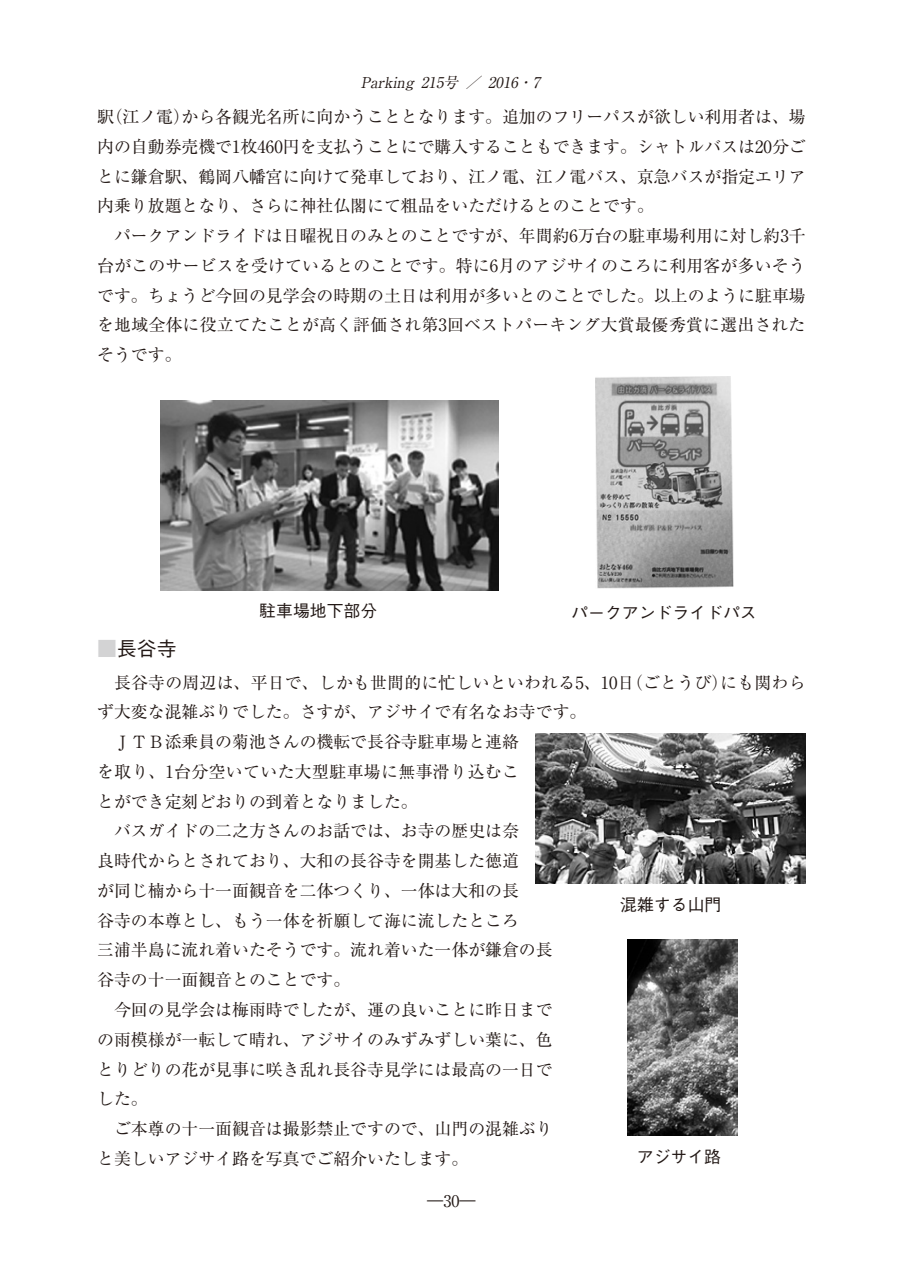
<style>
.page{position:relative;width:903px;height:1275px;background:#fff}
.page>*{position:absolute;margin:0;border:0;box-sizing:border-box;transform-origin:0 0}
.t1{font:500 19.78px "Gothic BBB Pro";color:#221815}
.t2{font:16.8px/29.8px "Ryumin Pro";color:#221815;text-align:justify}
.t3{font:500 16.8px "Gothic BBB Pro";color:#221815}
.t4{font:16.8px "Ryumin Pro";letter-spacing:.025em;color:#221815}
.t5{font:16.1px "Ryumin Pro";color:#221815}
.t6{font:italic 14.88px "Ryumin Pro";color:#221815}
.s1{color:#d3d3d4}
</style>
<div class="page">
<img style="left:160px;top:400px;width:338px;height:190px">
<img style="left:595px;top:376px;width:139px;height:213px">
<img style="left:536px;top:733px;width:270px;height:151px">
<img style="left:628px;top:940px;width:109px;height:195px">
<p class="t6" style="left:361px;top:70px;width:185px">Parking 215号 ／ 2016・7</p>
<p class="t2" style="left:97px;top:101px;width:710px">駅（江ノ電）から各観光名所に向かうこととなります。追加のフリーパスが欲しい利用者は、場内の自動券売機で1枚460円を支払うことにで購入することもできます。シャトルバスは20分ごとに鎌倉駅、鶴岡八幡宮に向けて発車しており、江ノ電、江ノ電バス、京急バスが指定エリア内乗り放題となり、さらに神社仏閣にて粗品をいただけるとのことです。</p>
<p class="t2" style="left:97px;top:220px;width:710px;text-indent:17px">パークアンドライドは日曜祝日のみとのことですが、年間約6万台の駐車場利用に対し約3千台がこのサービスを受けているとのことです。特に6月のアジサイのころに利用客が多いそうです。ちょうど今回の見学会の時期の土日は利用が多いとのことでした。以上のように駐車場を地域全体に役立てたことが高く評価され第3回ベストパーキング大賞最優秀賞に選出されたそうです。</p>
<p class="t3" style="left:259px;top:597px;width:120px">駐車場地下部分</p>
<p class="t3" style="left:571px;top:599px;width:187px">パークアンドライドパス</p>
<p class="t1" style="left:97px;top:632px;width:81px"><span class="s1">■</span>長谷寺</p>
<p class="t2" style="left:114px;top:666px;width:693px">長谷寺の周辺は、平日で、しかも世間的に忙しいといわれる5、10日（ごとうび）にも関わら</p>
<p class="t2" style="left:97px;top:696px;width:491px">ず大変な混雑ぶりでした。さすが、アジサイで有名なお寺です。</p>
<p class="t2" style="left:114px;top:726px;width:406px">ＪＴＢ添乗員の菊池さんの機転で長谷寺駐車場と連絡</p>
<p class="t4" style="left:97px;top:758px;width:423px">を取り、1台分空いていた大型駐車場に無事滑り込むこ</p>
<p class="t2" style="left:97px;top:785px;width:322px">とができ定刻どおりの到着となりました。</p>
<p class="t2" style="left:114px;top:815px;width:406px">バスガイドの二之方さんのお話では、お寺の歴史は奈</p>
<p class="t2" style="left:97px;top:845px;width:423px">良時代からとされており、大和の長谷寺を開基した徳道</p>
<p class="t2" style="left:97px;top:875px;width:423px">が同じ楠から十一面観音を二体つくり、一体は大和の長</p>
<p class="t2" style="left:97px;top:904px;width:423px">谷寺の本尊とし、もう一体を祈願して海に流したところ</p>
<p class="t2" style="left:97px;top:934px;width:457px">三浦半島に流れ着いたそうです。流れ着いた一体が鎌倉の長</p>
<p class="t2" style="left:97px;top:964px;width:254px">谷寺の十一面観音とのことです。</p>
<p class="t2" style="left:114px;top:994px;width:440px">今回の見学会は梅雨時でしたが、運の良いことに昨日まで</p>
<p class="t2" style="left:97px;top:1023px;width:457px">の雨模様が一転して晴れ、アジサイのみずみずしい葉に、色</p>
<p class="t2" style="left:97px;top:1053px;width:457px">とりどりの花が見事に咲き乱れ長谷寺見学には最高の一日で</p>
<p class="t2" style="left:97px;top:1083px;width:52px">した。</p>
<p class="t2" style="left:114px;top:1113px;width:440px">ご本尊の十一面観音は撮影禁止ですので、山門の混雑ぶり</p>
<p class="t2" style="left:97px;top:1142px;width:373px">と美しいアジサイ路を写真でご紹介いたします。</p>
<p class="t3" style="left:620px;top:892px;width:103px">混雑する山門</p>
<p class="t3" style="left:637px;top:1143px;width:86px">アジサイ路</p>
<p class="t5" style="left:427px;top:1188px;width:50px">―30―</p>
</div>
